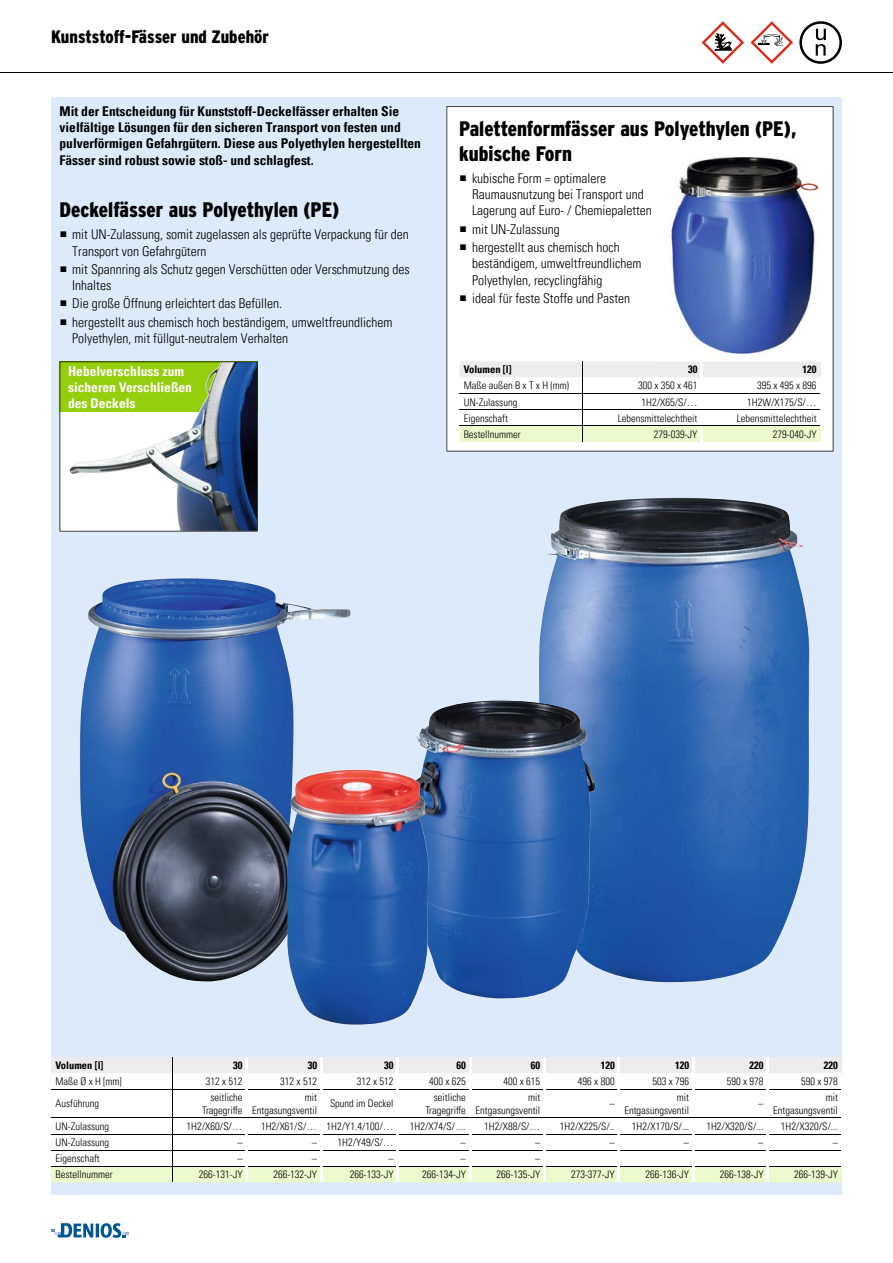
<style>
.page{position:relative;width:893px;height:1263px;background:#fff}
.page>*{position:absolute;margin:0;border:0;box-sizing:border-box;transform-origin:0 0}
.t1{font:900 21px/25.2px "Interstate CE Condensed";color:#000}
.t2{font:900 18px "Interstate CE Condensed";color:#000}
.t3{font:300 condensed 13.5px/16.2px "Univers LT Pro";color:#000}
.t4{font:700 condensed 13.5px/16.2px "Univers LT Pro";color:#000}
.t5{font:700 condensed 13.5px/16.2px "Univers LT Pro";color:#fff}
.t6{font:300 condensed 10.5px/12.6px "Univers LT Pro";color:#000;text-align:right}
.t7{font:700 condensed 10.5px "Univers LT Pro";color:#000}
</style>
<div class="page">
<div style="left:51px;top:98px;width:791px;height:1097px;background:#ddeaf9"></div>
<div style="left:446px;top:106px;width:387px;height:345px;background:#fff"></div>
<img style="left:60px;top:361px;width:198px;height:170px">
<img style="left:539px;top:497px;width:270px;height:485px">
<hr style="left:0;top:72px;width:893px;height:1px;background:#000">
<svg style="left:51px;top:1223px;width:78px;height:15px"></svg>
<img style="left:80px;top:578px;width:271px;height:403px">
<img style="left:416px;top:701px;width:179px;height:297px">
<img style="left:652px;top:146px;width:177px;height:216px">
<svg style="left:459px;top:361px;width:362px;height:81px"></svg>
<svg style="left:51px;top:1057px;width:791px;height:125px;background:#eff1ec"></svg>
<img style="left:287px;top:770px;width:142px;height:254px">
<svg style="left:750px;top:21px;width:43px;height:43px"></svg>
<svg style="left:702px;top:21px;width:42px;height:43px"></svg>
<div style="left:799px;top:21px;width:43px;height:43px;border:3px solid #000;border-radius:50%"></div>
<svg style="left:816px;top:29px;width:10px;height:27px"></svg>
<svg style="left:460px;top:175px;width:6px;height:6px"></svg>
<svg style="left:460px;top:226px;width:6px;height:6px"></svg>
<svg style="left:460px;top:244px;width:6px;height:6px"></svg>
<svg style="left:460px;top:295px;width:6px;height:6px"></svg>
<h2 class="t2" style="left:51px;top:24px;width:220px">Kunststoff-Fässer und Zubehör</h2>
<p class="t4" style="left:60px;top:103px;width:363px">Mit der Entscheidung für Kunststoff-Deckelfässer erhalten Sie vielfältige Lösungen für den sicheren Transport von festen und pulverförmigen Gefahrgütern. Diese aus Polyethylen hergestellten Fässer sind robust sowie stoß- und schlagfest.</p>
<h1 class="t1" style="left:60px;top:196px;width:281px">Deckelfässer aus Polyethylen (PE)</h1>
<p class="t3" style="left:72px;top:226px;width:338px">mit UN-Zulassung, somit zugelassen als geprüfte Verpackung für den<br>Transport von Gefahrgütern</p>
<p class="t3" style="left:72px;top:260px;width:339px">mit Spannring als Schutz gegen Verschütten oder Verschmutzung des<br>Inhaltes</p>
<p class="t3" style="left:72px;top:294px;width:322px;line-height:18.3px">Die große Öffnung erleichtert das Befüllen.<br>hergestellt aus chemisch hoch beständigem, umweltfreundlichem</p>
<p class="t3" style="left:72px;top:329px;width:217px">Polyethylen, mit füllgut-neutralem Verhalten</p>
<h1 class="t1" style="left:459px;top:115px;width:339px">Palettenformfässer aus Polyethylen (PE), kubische Forn</h1>
<p class="t3" style="left:472px;top:169px;width:181px">kubische Form = optimalere<br>Raumausnutzung bei Transport und<br>Lagerung auf Euro- / Chemiepaletten</p>
<p class="t3" style="left:472px;top:219px;width:149px;line-height:18.3px">mit UN-Zulassung<br>hergestellt aus chemisch hoch</p>
<p class="t3" style="left:472px;top:255px;width:171px">beständigem, umweltfreundlichem<br>Polyethylen, recyclingfähig</p>
<p class="t3" style="left:472px;top:289px;width:160px">ideal für feste Stoffe und Pasten</p>
<p class="t5" style="left:68px;top:362px;width:125px">Hebelverschluss zum sicheren Verschließen des Deckels</p>
<p class="t7" style="left:464px;top:363px;width:50px">Volumen [l]</p>
<p class="t7" style="left:688px;top:363px;width:11px">30</p>
<p class="t7" style="left:803px;top:363px;width:15px">120</p>
<p class="t6" style="left:464px;top:379px;width:107px">Maße außen B x T x H (mm)</p>
<p class="t6" style="left:638px;top:379px;width:61px">300 x 350 x 461</p>
<p class="t6" style="left:757px;top:379px;width:61px">395 x 495 x 896</p>
<p class="t6" style="left:464px;top:395px;width:55px">UN-Zulassung</p>
<p class="t6" style="left:642px;top:395px;width:57px">1H2/X65/S/…</p>
<p class="t6" style="left:747px;top:395px;width:71px">1H2W/X175/S/…</p>
<p class="t6" style="left:464px;top:411px;width:46px">Eigenschaft</p>
<p class="t6" style="left:618px;top:411px;width:81px">Lebensmittelechtheit</p>
<p class="t6" style="left:737px;top:411px;width:81px">Lebensmittelechtheit</p>
<p class="t6" style="left:464px;top:427px;width:59px">Bestellnummer</p>
<p class="t6" style="left:654px;top:427px;width:45px">279-039-JY</p>
<p class="t6" style="left:773px;top:427px;width:45px">279-040-JY</p>
<p class="t7" style="left:55px;top:1059px;width:50px">Volumen [l]</p>
<p class="t7" style="left:233px;top:1059px;width:11px">30</p>
<p class="t7" style="left:308px;top:1059px;width:11px">30</p>
<p class="t7" style="left:384px;top:1059px;width:11px">30</p>
<p class="t7" style="left:456px;top:1059px;width:11px">60</p>
<p class="t7" style="left:531px;top:1059px;width:11px">60</p>
<p class="t7" style="left:601px;top:1059px;width:15px">120</p>
<p class="t7" style="left:675px;top:1059px;width:15px">120</p>
<p class="t7" style="left:749px;top:1059px;width:15px">220</p>
<p class="t7" style="left:824px;top:1059px;width:15px">220</p>
<p class="t6" style="left:55px;top:1074px;width:68px">Maße Ø x H [mm]</p>
<p class="t6" style="left:206px;top:1074px;width:38px">312 x 512</p>
<p class="t6" style="left:280px;top:1074px;width:38px">312 x 512</p>
<p class="t6" style="left:357px;top:1074px;width:38px">312 x 512</p>
<p class="t6" style="left:429px;top:1074px;width:38px">400 x 625</p>
<p class="t6" style="left:503px;top:1074px;width:38px">400 x 615</p>
<p class="t6" style="left:578px;top:1074px;width:38px">496 x 800</p>
<p class="t6" style="left:652px;top:1074px;width:38px">503 x 796</p>
<p class="t6" style="left:727px;top:1074px;width:38px">590 x 978</p>
<p class="t6" style="left:801px;top:1074px;width:38px">590 x 978</p>
<p class="t6" style="left:56px;top:1097px;width:45px">Ausführung</p>
<p class="t6" style="left:202px;top:1090px;width:42px">seitliche<br>Tragegriffe</p>
<p class="t6" style="left:252px;top:1090px;width:66px">mit<br>Entgasungsventil</p>
<p class="t6" style="left:330px;top:1097px;width:65px">Spund im Deckel</p>
<p class="t6" style="left:425px;top:1090px;width:42px">seitliche<br>Tragegriffe</p>
<p class="t6" style="left:476px;top:1090px;width:66px">mit<br>Entgasungsventil</p>
<p class="t6" style="left:609px;top:1097px;width:7px">–</p>
<p class="t6" style="left:624px;top:1090px;width:66px">mit<br>Entgasungsventil</p>
<p class="t6" style="left:758px;top:1097px;width:7px">–</p>
<p class="t6" style="left:773px;top:1090px;width:66px">mit<br>Entgasungsventil</p>
<p class="t6" style="left:56px;top:1119px;width:55px">UN-Zulassung</p>
<p class="t6" style="left:187px;top:1119px;width:57px">1H2/X60/S/…</p>
<p class="t6" style="left:261px;top:1119px;width:134px">1H2/X61/S/… 1H2/Y1.4/100/…</p>
<p class="t6" style="left:410px;top:1119px;width:57px">1H2/X74/S/…</p>
<p class="t6" style="left:484px;top:1119px;width:57px">1H2/X88/S/…</p>
<p class="t6" style="left:560px;top:1119px;width:56px">1H2/X225/S/..</p>
<p class="t6" style="left:632px;top:1119px;width:59px">1H2/X170/S/...</p>
<p class="t6" style="left:706px;top:1119px;width:59px">1H2/X320/S/...</p>
<p class="t6" style="left:781px;top:1119px;width:59px">1H2/X320/S/...</p>
<p class="t6" style="left:56px;top:1135px;width:55px">UN-Zulassung</p>
<p class="t6" style="left:237px;top:1135px;width:7px">–</p>
<p class="t6" style="left:312px;top:1135px;width:83px">– 1H2/Y49/S/…</p>
<p class="t6" style="left:461px;top:1135px;width:7px">–</p>
<p class="t6" style="left:535px;top:1135px;width:7px">–</p>
<p class="t6" style="left:609px;top:1135px;width:7px">–</p>
<p class="t6" style="left:684px;top:1135px;width:7px">–</p>
<p class="t6" style="left:758px;top:1135px;width:7px">–</p>
<p class="t6" style="left:833px;top:1135px;width:7px">–</p>
<p class="t6" style="left:56px;top:1151px;width:46px">Eigenschaft</p>
<p class="t6" style="left:237px;top:1151px;width:7px">–</p>
<p class="t6" style="left:312px;top:1151px;width:7px">–</p>
<p class="t6" style="left:388px;top:1151px;width:7px">–</p>
<p class="t6" style="left:461px;top:1151px;width:7px">–</p>
<p class="t6" style="left:535px;top:1151px;width:7px">–</p>
<p class="t6" style="left:56px;top:1167px;width:59px">Bestellnummer</p>
<p class="t6" style="left:199px;top:1167px;width:45px">266-131-JY</p>
<p class="t6" style="left:273px;top:1167px;width:45px">266-132-JY</p>
<p class="t6" style="left:350px;top:1167px;width:45px">266-133-JY</p>
<p class="t6" style="left:422px;top:1167px;width:45px">266-134-JY</p>
<p class="t6" style="left:497px;top:1167px;width:45px">266-135-JY</p>
<p class="t6" style="left:571px;top:1167px;width:45px">273-377-JY</p>
<p class="t6" style="left:645px;top:1167px;width:45px">266-136-JY</p>
<p class="t6" style="left:720px;top:1167px;width:45px">266-138-JY</p>
<p class="t6" style="left:794px;top:1167px;width:45px">266-139-JY</p>
</div>
